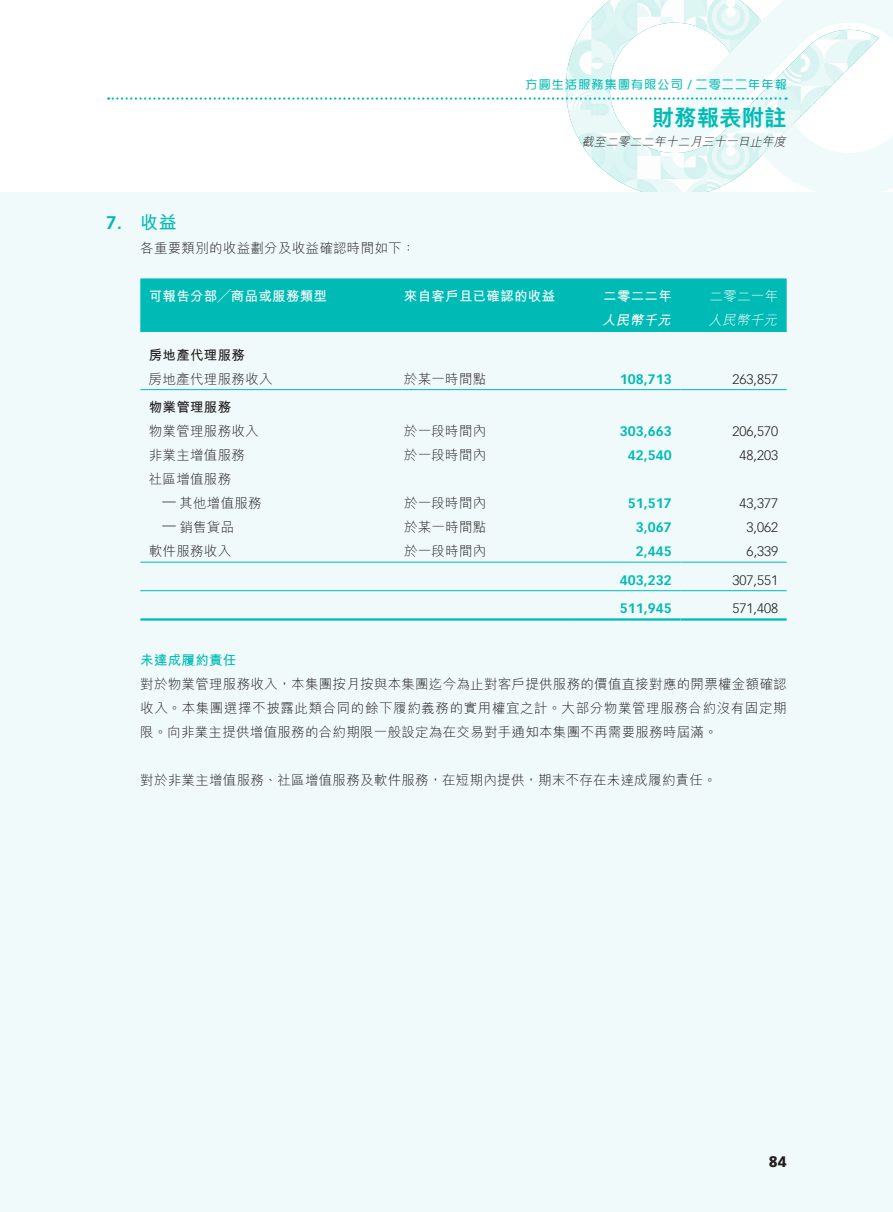
<style>
.page{position:relative;width:893px;height:1212px;background:#fff}
.page>*{position:absolute;margin:0;border:0;box-sizing:border-box;transform-origin:0 0}
.t1{font:800 22.5px "M Hei HK";color:#00bbb5}
.t2{font:700 18px "M Hei HK";color:#00bbb5}
.t3{font:700 18px "Vectora LT Std";color:#00bbb5}
.t4{font:900 15px "Vectora LT Std";color:#231f20}
.t5{font:300 13.5px/24px "M Hei HK";letter-spacing:.02em;color:#231f20}
.t6{font:300 13.5px "Vectora LT Std";color:#231f20}
.t7{font:700 13.5px "Vectora LT Std";color:#00bbb5}
.t8{font:700 13.5px "M Hei HK";letter-spacing:.02em;color:#fff}
.t9{font:700 13.5px "M Hei HK";letter-spacing:.02em;color:#231f20}
.t10{font:700 13.5px "M Hei HK";letter-spacing:.02em;color:#00bbb5}
.t11{font:300 13.5px "M Hei HK";letter-spacing:.02em;color:#fff}
.t12{font:italic 300 13.5px "M Hei HK";color:#fff}
.t13{font:italic 700 13.5px "M Hei HK";color:#fff}
.t14{font:500 12px "MJ Ngai HK";letter-spacing:.1em;color:#00bbb5}
.t15{font:italic 300 12px "M Hei HK";color:#231f20}
.s1{font-family:"Century Gothic";font-weight:700;font-size:11.25px}
</style>
<div class="page">
<img style="left:566px;top:0;width:79px;height:192px">
<svg style="left:645px;top:0;width:248px;height:192px;fill:#f1fafa"></svg>
<div style="left:0;top:192px;width:893px;height:1020px;background:#f1fafa"></div>
<svg style="left:108px;top:97px;width:678px;height:3px"></svg>
<div style="left:140px;top:278px;width:647px;height:54px;background:#00bbb5"></div>
<hr style="left:140px;top:389px;width:264px;height:1px;background:#00bbb5">
<hr style="left:404px;top:389px;width:170px;height:1px;background:#00bbb5">
<hr style="left:574px;top:389px;width:106px;height:1px;background:#00bbb5">
<hr style="left:680px;top:389px;width:107px;height:1px;background:#00bbb5">
<hr style="left:140px;top:562px;width:264px;height:1px;background:#00bbb5">
<hr style="left:404px;top:562px;width:170px;height:1px;background:#00bbb5">
<hr style="left:574px;top:562px;width:106px;height:1px;background:#00bbb5">
<hr style="left:680px;top:562px;width:107px;height:1px;background:#00bbb5">
<hr style="left:140px;top:590px;width:264px;height:1px;background:#00bbb5">
<hr style="left:404px;top:590px;width:170px;height:1px;background:#00bbb5">
<hr style="left:574px;top:590px;width:106px;height:1px;background:#00bbb5">
<hr style="left:680px;top:590px;width:107px;height:1px;background:#00bbb5">
<hr style="left:140px;top:618px;width:264px;height:3px;background:#00bbb5">
<hr style="left:404px;top:618px;width:170px;height:3px;background:#00bbb5">
<hr style="left:574px;top:618px;width:106px;height:3px;background:#00bbb5">
<hr style="left:680px;top:618px;width:107px;height:3px;background:#00bbb5">
<p class="t14" style="left:526px;top:78px;width:263px">方圓生活服務集團有限公司 <span class="s1">/</span> 二零二二年年報</p>
<h1 class="t1" style="left:652px;top:107px;width:136px">財務報表附註</h1>
<p class="t15" style="left:582px;top:135px;width:208px">截至二零二二年十二月三十一日止年度</p>
<h2 class="t3" style="left:106px;top:211px;width:17px">7.</h2>
<h2 class="t2" style="left:140px;top:209px;width:38px">收益</h2>
<p class="t5" style="left:140px;top:236px;width:276px">各重要類別的收益劃分及收益確認時間如下：</p>
<p class="t8" style="left:149px;top:286px;width:180px">可報告分部╱商品或服務類型</p>
<p class="t8" style="left:404px;top:286px;width:153px">來自客戶且已確認的收益</p>
<p class="t8" style="left:603px;top:286px;width:70px">二零二二年</p>
<p class="t11" style="left:710px;top:289px;width:70px">二零二一年</p>
<p class="t13" style="left:602px;top:310px;width:74px">人民幣千元</p>
<p class="t12" style="left:708px;top:313px;width:73px">人民幣千元</p>
<p class="t9" style="left:149px;top:345px;width:98px">房地產代理服務</p>
<p class="t5" style="left:149px;top:367px;width:125px">房地產代理服務收入</p>
<p class="t9" style="left:149px;top:397px;width:84px">物業管理服務</p>
<p class="t5" style="left:404px;top:367px;width:84px">於某一時間點</p>
<p class="t7" style="left:620px;top:371px;width:53px">108,713</p>
<p class="t6" style="left:732px;top:371px;width:47px">263,857</p>
<p class="t5" style="left:149px;top:419px;width:111px">物業管理服務收入</p>
<p class="t5" style="left:404px;top:419px;width:84px">於一段時間內</p>
<p class="t7" style="left:620px;top:423px;width:53px">303,663</p>
<p class="t6" style="left:732px;top:424px;width:47px">206,570</p>
<p class="t5" style="left:149px;top:443px;width:98px">非業主增值服務社區增值服務</p>
<p class="t5" style="left:404px;top:443px;width:84px">於一段時間內</p>
<p class="t7" style="left:628px;top:447px;width:45px">42,540</p>
<p class="t6" style="left:740px;top:448px;width:40px">48,203</p>
<p class="t5" style="left:179px;top:491px;width:84px">其他增值服務</p>
<p class="t6" style="left:162px;top:494px;width:15px">—</p>
<p class="t5" style="left:404px;top:491px;width:84px">於一段時間內</p>
<p class="t7" style="left:628px;top:495px;width:45px">51,517</p>
<p class="t6" style="left:740px;top:496px;width:40px">43,377</p>
<p class="t5" style="left:179px;top:515px;width:56px">銷售貨品</p>
<p class="t6" style="left:162px;top:518px;width:15px">—</p>
<p class="t5" style="left:404px;top:515px;width:84px">於某一時間點</p>
<p class="t7" style="left:636px;top:519px;width:37px">3,067</p>
<p class="t6" style="left:747px;top:520px;width:33px">3,062</p>
<p class="t5" style="left:149px;top:539px;width:84px">軟件服務收入</p>
<p class="t5" style="left:404px;top:539px;width:84px">於一段時間內</p>
<p class="t7" style="left:636px;top:543px;width:37px">2,445</p>
<p class="t6" style="left:747px;top:544px;width:33px">6,339</p>
<p class="t7" style="left:620px;top:572px;width:53px">403,232</p>
<p class="t6" style="left:732px;top:572px;width:47px">307,551</p>
<p class="t7" style="left:620px;top:600px;width:53px">511,945</p>
<p class="t6" style="left:732px;top:601px;width:47px">571,408</p>
<p class="t10" style="left:140px;top:650px;width:98px">未達成履約責任</p>
<p class="t5" style="left:140px;top:672px;width:648px;text-align:justify">對於物業管理服務收入，本集團按月按與本集團迄今為止對客戶提供服務的價值直接對應的開票權金額確認收入。本集團選擇不披露此類合同的餘下履約義務的實用權宜之計。大部分物業管理服務合約沒有固定期限。向非業主提供增值服務的合約期限一般設定為在交易對手通知本集團不再需要服務時屆滿。</p>
<p class="t5" style="left:140px;top:768px;width:578px">對於非業主增值服務、社區增值服務及軟件服務，在短期內提供，期末不存在未達成履約責任。</p>
<p class="t4" style="left:769px;top:1152px;width:19px">84</p>
</div>
